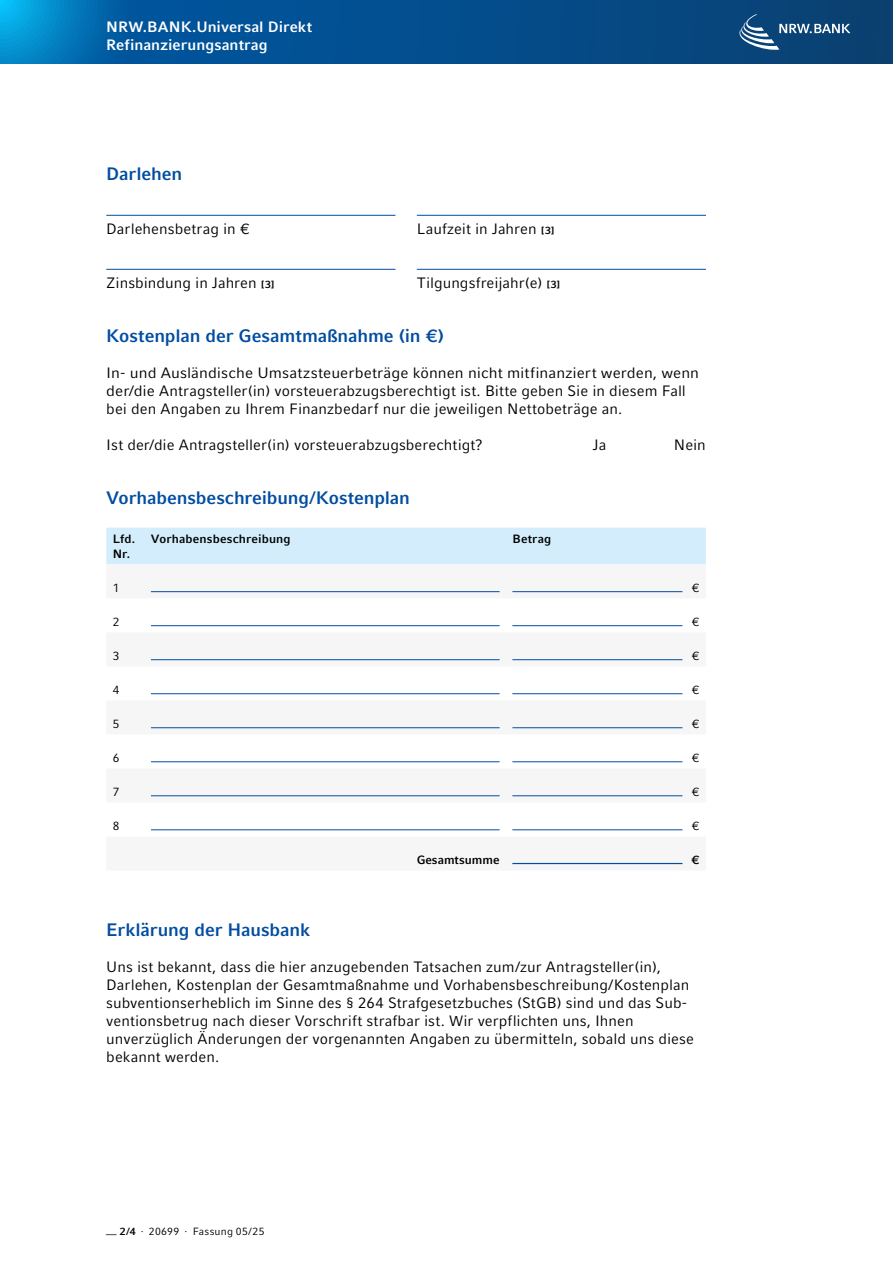
<style>
.page{position:relative;width:893px;height:1263px;background:#fff}
.page>*{position:absolute;margin:0;border:0;box-sizing:border-box;transform-origin:0 0}
.HL_Kapitel_HL{font:700 18px "Compatil Fact LT Pro";letter-spacing:-.01em;color:#024da1}
.G_G_LZ{font:15px/18px "Compatil Fact LT Pro";letter-spacing:.005em;color:#000}
.G_G_2LZ{font:15px "Compatil Fact LT Pro";letter-spacing:.005em;color:#000}
.t1{font:700 15px/18px "Compatil Fact LT Pro";letter-spacing:.005em;color:#fff}
.Tab_Tab_Head_li{font:700 12px/15px "Compatil Fact LT Pro";letter-spacing:.01em;color:#000}
.Tab_Tab_li{font:12px "Compatil Fact LT Pro";color:#000}
.Tab_Tab_re_Bold{font:700 12px "Compatil Fact LT Pro";color:#000}
.t2{font:10.5px "Compatil Fact LT Pro";letter-spacing:.025em;color:#000}
.s1{font-weight:700;font-size:10.5px}
.s2{font-weight:700}
</style>
<div class="page">
<svg style="left:0;top:0;width:893px;height:64px;background:#035392"></svg>
<svg style="left:739px;top:14px;width:111px;height:36px;background:#2f608b"></svg>
<hr style="left:106px;top:215px;width:289px;height:1px;background:#024da1">
<hr style="left:417px;top:215px;width:289px;height:1px;background:#024da1">
<hr style="left:106px;top:269px;width:289px;height:1px;background:#024da1">
<hr style="left:417px;top:269px;width:289px;height:1px;background:#024da1">
<div style="left:106px;top:528px;width:600px;height:36px;background:#d4edfc"></div>
<svg style="left:107px;top:564px;width:599px;height:301px;fill:#f6f6f6"></svg>
<hr style="left:151px;top:591px;width:349px;height:1px;background:#024da1">
<hr style="left:512px;top:591px;width:170px;height:1px;background:#024da1">
<hr style="left:151px;top:625px;width:349px;height:1px;background:#024da1">
<hr style="left:512px;top:625px;width:170px;height:1px;background:#024da1">
<hr style="left:151px;top:659px;width:349px;height:1px;background:#024da1">
<hr style="left:512px;top:659px;width:170px;height:1px;background:#024da1">
<hr style="left:151px;top:693px;width:349px;height:1px;background:#024da1">
<hr style="left:512px;top:693px;width:170px;height:1px;background:#024da1">
<hr style="left:151px;top:727px;width:349px;height:1px;background:#024da1">
<hr style="left:512px;top:727px;width:170px;height:1px;background:#024da1">
<hr style="left:151px;top:761px;width:349px;height:1px;background:#024da1">
<hr style="left:512px;top:761px;width:170px;height:1px;background:#024da1">
<hr style="left:151px;top:795px;width:349px;height:1px;background:#024da1">
<hr style="left:512px;top:795px;width:170px;height:1px;background:#024da1">
<hr style="left:151px;top:829px;width:349px;height:1px;background:#024da1">
<hr style="left:512px;top:829px;width:170px;height:1px;background:#024da1">
<hr style="left:512px;top:863px;width:170px;height:1px;background:#024da1">
<p class="t1" style="left:106px;top:18px;width:207px">NRW.BANK.Universal Direkt<br>Refinanzierungsantrag</p>
<h2 class="HL_Kapitel_HL" style="left:106px;top:163px;width:78px">Darlehen</h2>
<p class="G_G_LZ" style="left:106px;top:219px;width:145px">Darlehensbetrag in €</p>
<p class="G_G_LZ" style="left:417px;top:219px;width:139px">Laufzeit in Jahren <span class="s1">[3]</span></p>
<p class="G_G_2LZ" style="left:106px;top:274px;width:170px">Zinsbindung in Jahren <span class="s1">[3]</span></p>
<p class="G_G_2LZ" style="left:417px;top:274px;width:145px">Tilgungsfreijahr(e) <span class="s1">[3]</span></p>
<h2 class="HL_Kapitel_HL" style="left:106px;top:325px;width:339px">Kostenplan der Gesamtmaßnahme (in €)</h2>
<p class="G_G_LZ" style="left:106px;top:363px;width:594px">In- und Ausländische Umsatzsteuerbeträge können nicht mitfinanziert werden, wenn der/die Antragsteller(in) vorsteuerabzugsberechtigt ist. Bitte geben Sie in diesem Fall bei den Angaben zu Ihrem Finanzbedarf nur die jeweiligen Nettobeträge an.</p>
<p class="G_G_2LZ" style="left:106px;top:436px;width:378px">Ist der/die Antragsteller(in) vorsteuerabzugsberechtigt?</p>
<p class="G_G_2LZ" style="left:593px;top:436px;width:15px">Ja</p>
<p class="G_G_2LZ" style="left:674px;top:436px;width:33px">Nein</p>
<h2 class="HL_Kapitel_HL" style="left:106px;top:487px;width:305px">Vorhabensbeschreibung/Kostenplan</h2>
<p class="Tab_Tab_Head_li" style="left:113px;top:531px;width:24px">Lfd.<br>Nr.</p>
<p class="Tab_Tab_Head_li" style="left:151px;top:531px;width:141px">Vorhabensbeschreibung</p>
<p class="Tab_Tab_Head_li" style="left:512px;top:531px;width:40px">Betrag</p>
<p class="Tab_Tab_li" style="left:113px;top:581px;width:8px">1</p>
<p class="Tab_Tab_li" style="left:692px;top:581px;width:9px">€</p>
<p class="Tab_Tab_li" style="left:113px;top:615px;width:8px">2</p>
<p class="Tab_Tab_li" style="left:692px;top:615px;width:9px">€</p>
<p class="Tab_Tab_li" style="left:113px;top:649px;width:8px">3</p>
<p class="Tab_Tab_li" style="left:692px;top:649px;width:9px">€</p>
<p class="Tab_Tab_li" style="left:113px;top:683px;width:8px">4</p>
<p class="Tab_Tab_li" style="left:692px;top:683px;width:9px">€</p>
<p class="Tab_Tab_li" style="left:113px;top:717px;width:8px">5</p>
<p class="Tab_Tab_li" style="left:692px;top:717px;width:9px">€</p>
<p class="Tab_Tab_li" style="left:113px;top:751px;width:8px">6</p>
<p class="Tab_Tab_li" style="left:692px;top:751px;width:9px">€</p>
<p class="Tab_Tab_li" style="left:113px;top:785px;width:8px">7</p>
<p class="Tab_Tab_li" style="left:692px;top:785px;width:9px">€</p>
<p class="Tab_Tab_li" style="left:113px;top:819px;width:8px">8</p>
<p class="Tab_Tab_li" style="left:692px;top:819px;width:9px">€</p>
<p class="Tab_Tab_re_Bold" style="left:417px;top:853px;width:84px">Gesamtsumme</p>
<p class="Tab_Tab_re_Bold" style="left:691px;top:853px;width:10px">€</p>
<h2 class="HL_Kapitel_HL" style="left:106px;top:919px;width:206px">Erklärung der Hausbank</h2>
<p class="G_G_LZ" style="left:106px;top:957px;width:589px">Uns ist bekannt, dass die hier anzugebenden Tatsachen zum/zur Antragsteller(in), Darlehen, Kostenplan der Gesamtmaßnahme und Vorhabensbeschreibung/Kostenplan subventionserheblich im Sinne des § 264 Strafgesetzbuches (StGB) sind und das Sub&shy;ventionsbetrug nach dieser Vorschrift strafbar ist. Wir verpflichten uns, Ihnen unverzüglich Änderungen der vorgenannten Angaben zu übermitteln, sobald uns diese bekannt werden.</p>
<p class="t2" style="left:106px;top:1225px;width:160px">— <span class="s2">2/4</span> · 20699 · Fassung 05/25</p>
</div>
